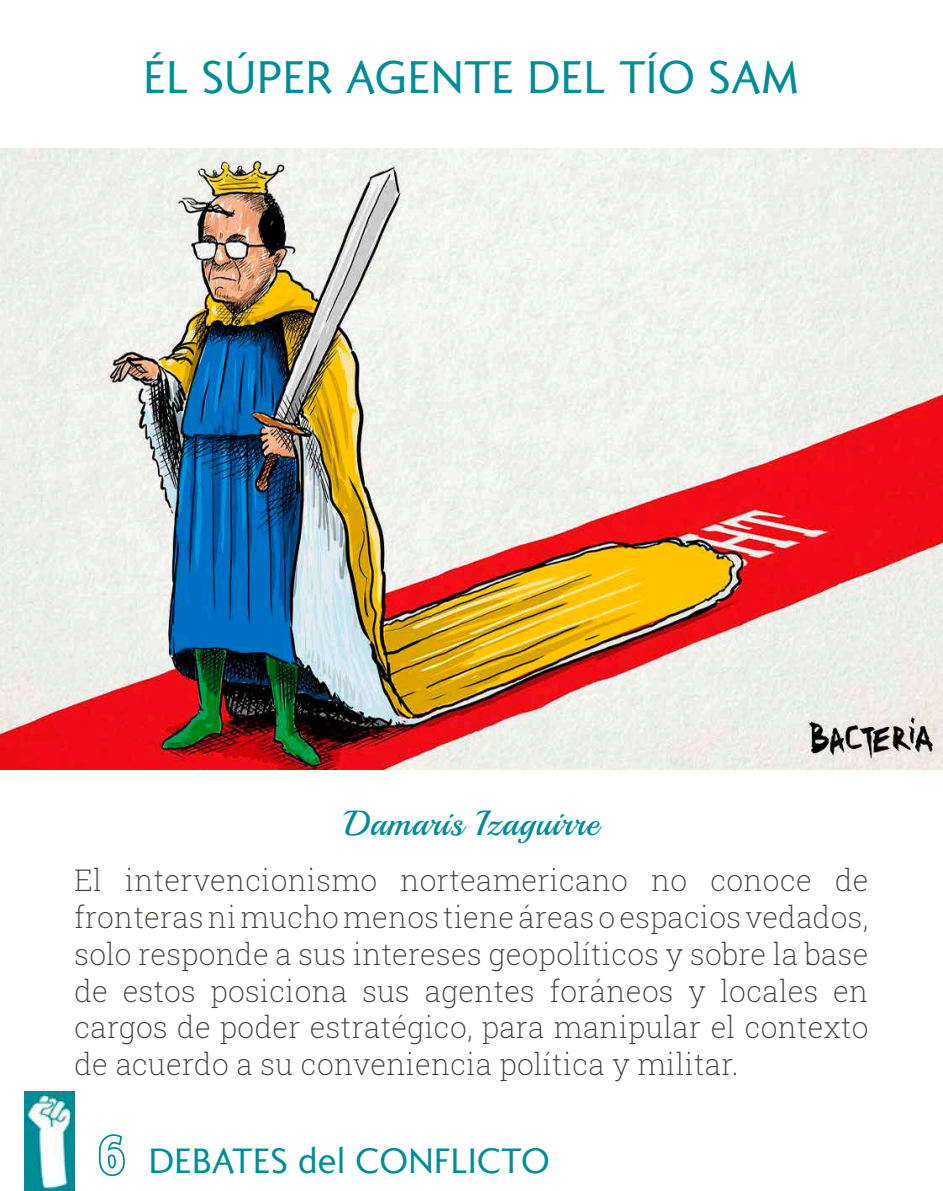
<style>
.page{position:relative;width:943px;height:1191px;background:#fff}
.page>*{position:absolute;margin:0;border:0;box-sizing:border-box;transform-origin:0 0}
.t1{font:45.5px "Romanica";letter-spacing:.01em;color:#008d97}
.t2{font:35px "Romanica";letter-spacing:.01em;color:#008d97}
.t3{font:35px "Playball";letter-spacing:.025em;color:#008d97}
.t4{font:200 29.75px/36.8px "Roboto Slab";letter-spacing:.01em;color:#3c3c3a;text-align:justify}
.s1{font-family:"Roboto Condensed";font-weight:700;font-size:52.5px}
</style>
<div class="page">
<img style="left:0;top:149px;width:943px;height:620px">
<img style="left:25px;top:1091px;width:49px;height:100px">
<h1 class="t1" style="left:143px;top:47px;width:657px">ÉL SÚPER AGENTE DEL TÍO SAM</h1>
<p class="t3" style="left:344px;top:802px;width:256px">Damaris Izaguirre</p>
<p class="t4" style="left:74px;top:861px;width:795px">El intervencionismo norteamericano no conoce de fronteras ni mucho menos tiene áreas o espacios vedados, solo responde a sus intereses geopolíticos y sobre la base de estos posiciona sus agentes foráneos y locales en cargos de poder estratégico, para manipular el contexto de acuerdo a su conveniencia política y militar.</p>
<p class="t2" style="left:99px;top:1137px;width:453px"><span class="s1">6</span> DEBATES del CONFLICTO</p>
</div>
